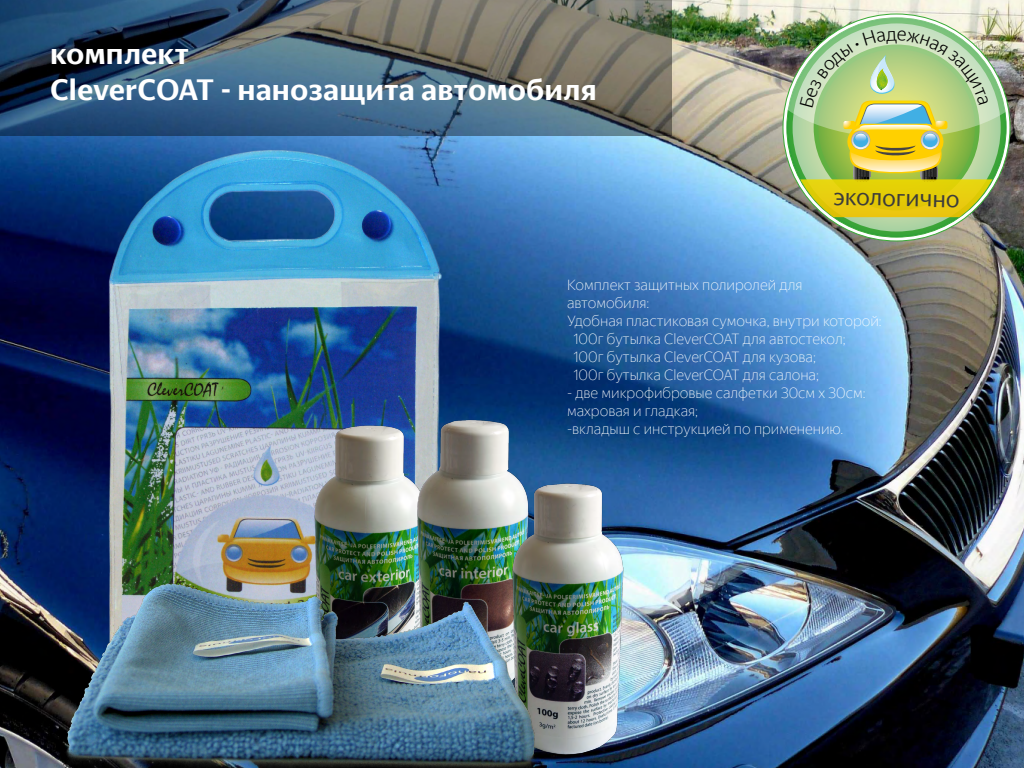
<style>
.page{position:relative;width:1024px;height:768px;background:#fff}
.page>*{position:absolute;margin:0;border:0;box-sizing:border-box;transform-origin:0 0}
.Заголовок{font:700 30px "Yandex Sans Display";color:#fff}
.t1{font:24px "Yandex Sans Display";color:#3c3c3b}
.Надпись{font:100 15px/18px "Yandex Sans Display";color:#fff}
</style>
<div class="page">
<img style="left:0;top:0;width:1024px;height:768px">
<svg style="left:0;top:0;width:672px;height:136px;background:#4c616f"></svg>
<img style="left:34px;top:145px;width:25px;height:577px">
<img style="left:543px;top:456px;width:96px;height:312px">
<img style="left:59px;top:131px;width:484px;height:637px">
<img style="left:782px;top:13px;width:229px;height:229px">
<svg style="left:788px;top:217px;width:217px;height:19px;background:#8db393"></svg>
<svg style="left:797px;top:303px;width:53px;height:100px;background:#60a2e0"></svg>
<img style="left:785px;top:16px;width:223px;height:201px">
<p class="Заголовок" style="left:50px;top:36px;width:141px">комплект</p>
<p class="Заголовок" style="left:50px;top:72px;width:548px">CleverCOAT - нанозащита автомобиля</p>
<h2 class="t1" style="left:834px;top:183px;width:127px;rotate:1deg">экологично</h2>
<p class="Надпись" style="left:567px;top:276px;width:237px">Комплект защитных полиролей для автомобиля:</p>
<p class="Надпись" style="left:567px;top:312px;width:316px">Удобная пластиковая сумочка, внутри которой:</p>
<p class="Надпись" style="left:573px;top:330px;width:274px">100г бутылка CleverCOAT для автостекол;</p>
<p class="Надпись" style="left:573px;top:348px;width:244px">100г бутылка CleverCOAT для кузова;</p>
<p class="Надпись" style="left:573px;top:366px;width:247px">100г бутылка CleverCOAT для салона;</p>
<p class="Надпись" style="left:567px;top:384px;width:300px">- две микрофибровые салфетки 30см х 30см: махровая и гладкая;</p>
<p class="Надпись" style="left:567px;top:420px;width:278px">-вкладыш с инструкцией по применению.</p>
</div>
